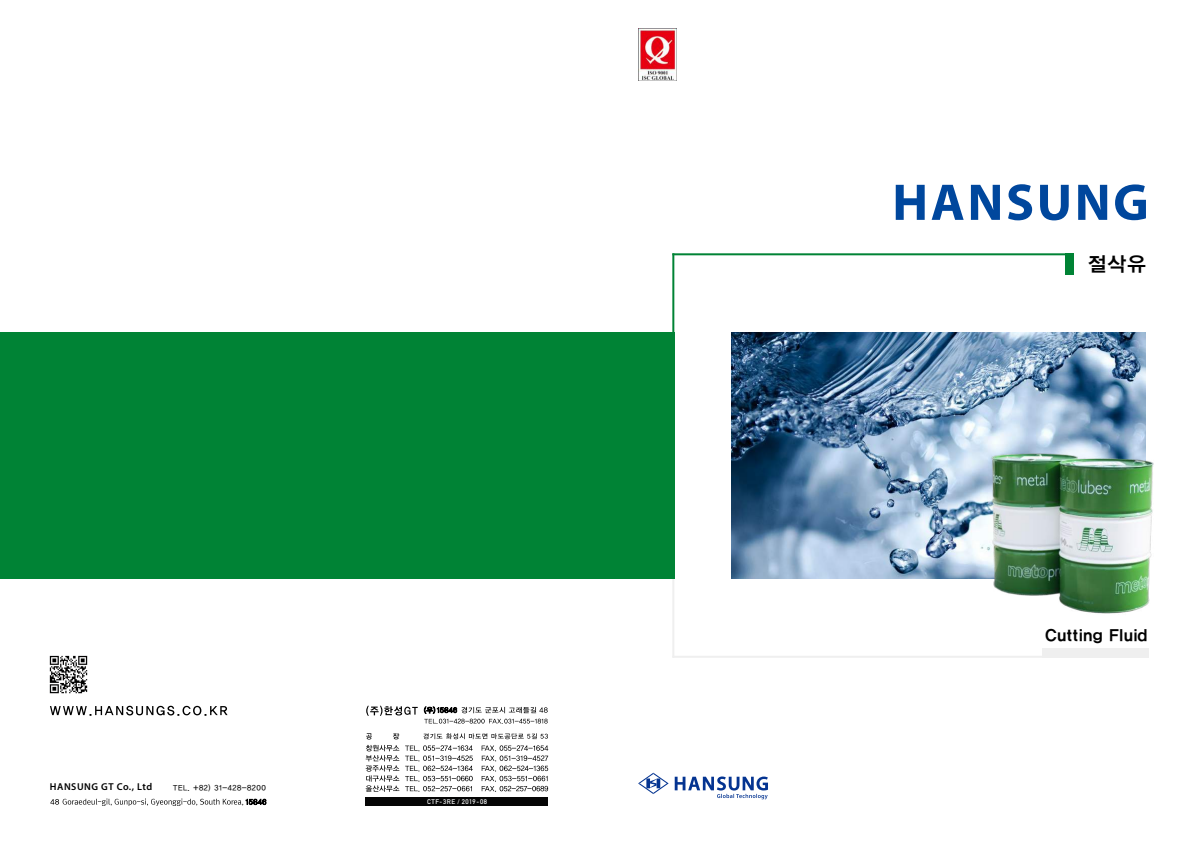
<style>
.page{position:relative;width:1191px;height:842px;background:#fff}
.page>*{position:absolute;margin:0;border:0;box-sizing:border-box;transform-origin:0 0}
.t1{font:700 52px "Myriad Pro";letter-spacing:.05em;color:#00479d}
.t2{font:20px "YDVYGO34";color:#000}
.t3{font:16px "YDVYGO35";letter-spacing:.01em;color:#000}
.t4{font:600 10px "Myriad Pro";letter-spacing:.05em;color:#000}
.t5{font:7.5px "YDVYGO33";letter-spacing:.075em;color:#000}
.t6{font:700 6.7px "DIN Alternate";letter-spacing:.06em;color:#f2f3f3}
</style>
<div class="page">
<img style="left:731px;top:332px;width:414px;height:246px">
<img style="left:967px;top:437px;width:187px;height:177px">
<svg style="left:50px;top:798px;width:216px;height:8px"></svg>
<hr style="left:672px;top:575px;width:2px;height:83px;background:#efefef">
<div style="left:0;top:332px;width:674px;height:246px;background:#008335"></div>
<div style="left:1065px;top:253px;width:9px;height:22px;background:#008335"></div>
<hr style="left:672px;top:253px;width:399px;height:2px;background:#008335">
<hr style="left:672px;top:253px;width:2px;height:79px;background:#008335">
<div style="left:1042px;top:649px;width:106px;height:9px;background:#efefef"></div>
<hr style="left:672px;top:656px;width:377px;height:2px;background:#efefef">
<svg style="left:638px;top:773px;width:30px;height:21px"></svg>
<svg style="left:674px;top:776px;width:94px;height:23px"></svg>
<img style="left:638px;top:28px;width:38px;height:52px">
<img style="left:49px;top:655px;width:39px;height:39px">
<svg style="left:50px;top:706px;width:177px;height:10px"></svg>
<div style="left:366px;top:797px;width:182px;height:9px;background:#050505"></div>
<svg style="left:366px;top:706px;width:52px;height:10px"></svg>
<svg style="left:366px;top:733px;width:182px;height:6px"></svg>
<svg style="left:366px;top:745px;width:182px;height:47px"></svg>
<svg style="left:424px;top:719px;width:123px;height:5px"></svg>
<svg style="left:424px;top:707px;width:123px;height:6px"></svg>
<h3 class="t4" style="left:50px;top:780px;width:104px">HANSUNG GT Co., Ltd</h3>
<p class="t5" style="left:173px;top:783px;width:94px">TEL. +82) 31-428-8200</p>
<p class="t6" style="left:427px;top:797px;width:61px">CTF-3RE / 2019-08</p>
<h1 class="t1" style="left:892px;top:168px;width:258px">HANSUNG</h1>
<h2 class="t2" style="left:1087px;top:252px;width:60px">절삭유</h2>
<h3 class="t3" style="left:1045px;top:626px;width:104px">Cutting Fluid</h3>
</div>
